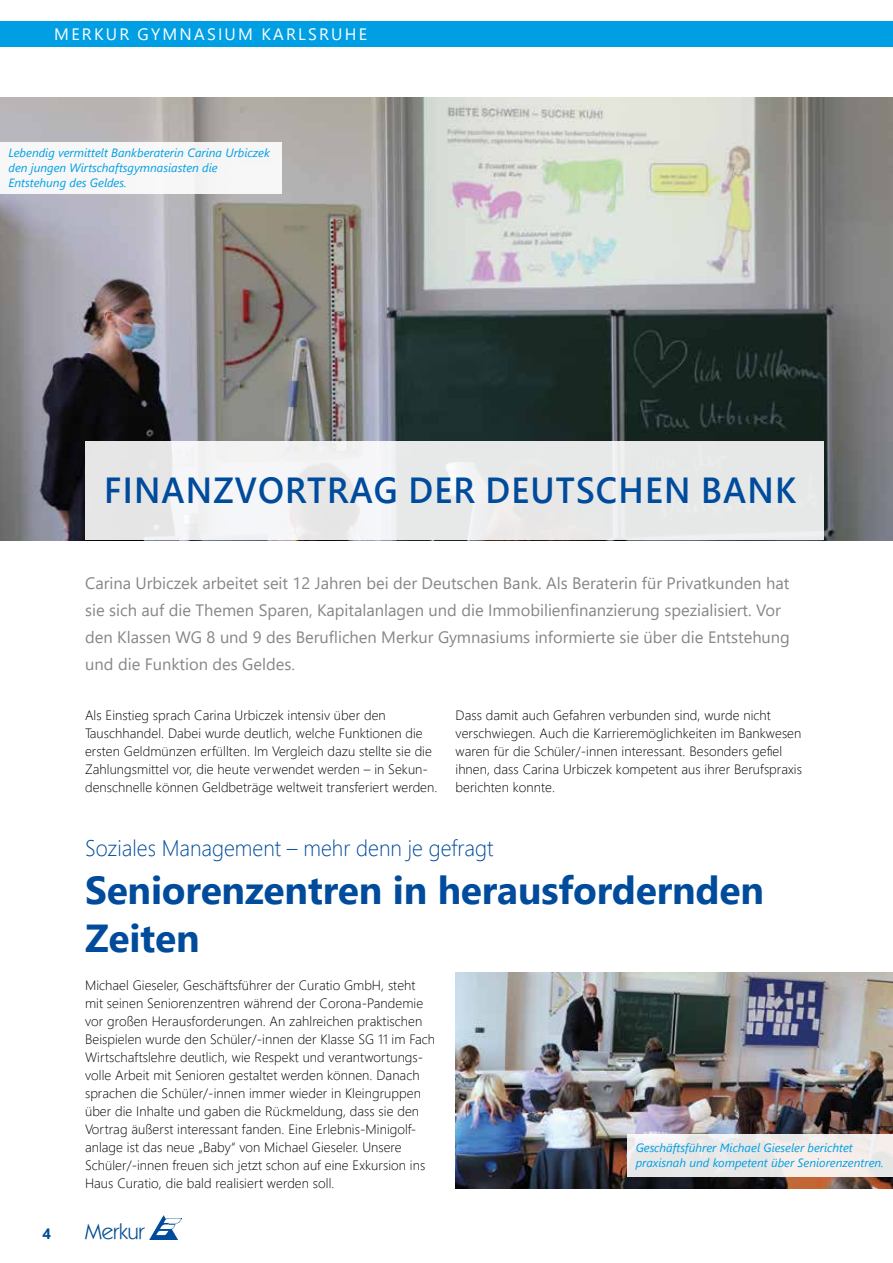
<style>
.page{position:relative;width:893px;height:1263px;background:#fff}
.page>*{position:absolute;margin:0;border:0;box-sizing:border-box;transform-origin:0 0}
.t1{font:700 39px/48px "Segoe UI";letter-spacing:-.005em;color:#004b9c}
.t2{font:600 36.15px "Segoe UI";letter-spacing:.035em;color:#004b9c;scale:.95 1}
.t3{font:300 22.5px "Segoe UI";color:#004b9c;scale:.95 1}
.t4{font:22.05px "Kabel IT Cby BT";color:#004c93}
.t5{font:16.5px/27px "Segoe UI";color:#878787}
.t6{font:16.5px "Segoe UI";letter-spacing:.135em;color:#fff}
.t7{font:700 15px "Segoe UI";color:#004b9c}
.t8{font:300 13.5px/18px "Segoe UI";letter-spacing:.005em;color:#000}
.t9{font:italic 12px/15px "Segoe UI";color:#009fe3}
</style>
<div class="page">
<img style="left:0;top:98px;width:893px;height:442px">
<div style="left:85px;top:442px;width:739px;height:98px;background:linear-gradient(to right,#efeff0,#e7e8e8)"></div>
<img style="left:150px;top:1216px;width:32px;height:23px">
<img style="left:455px;top:972px;width:438px;height:216px">
<div style="left:0;top:21px;width:893px;height:26px;background:#009fe3"></div>
<div style="left:0;top:142px;width:282px;height:51px;background:#f7f7f8"></div>
<div style="left:627px;top:1134px;width:266px;height:43px;background:linear-gradient(to right,#e8e9eb,#f4ede9)"></div>
<p class="t6" style="left:54px;top:18px;width:314px">MERKUR GYMNASIUM KARLSRUHE</p>
<p class="t6" style="left:54px;top:18px;width:67px">RUBRIK</p>
<p class="t9" style="left:9px;top:144px;width:263px">Lebendig vermittelt Bankberaterin Carina Urbiczek den jungen Wirtschaftsgymnasiasten die<br>Entstehung des Geldes.</p>
<h2 class="t2" style="left:104px;top:456px;width:730px">FINANZVORTRAG DER DEUTSCHEN BANK</h2>
<p class="t5" style="left:85px;top:568px;width:706px">Carina Urbiczek arbeitet seit 12 Jahren bei der Deutschen Bank. Als Beraterin für Privatkunden hat sie sich auf die Themen Sparen, Kapitalanlagen und die Immobilienfinanzierung spezialisiert. Vor den Klassen WG 8 und 9 des Beruflichen Merkur Gymnasiums informierte sie über die Entstehung und die Funktion des Geldes.</p>
<p class="t8" style="left:85px;top:705px;width:354px">Als Einstieg sprach Carina Urbiczek intensiv über den Tauschhandel. Dabei wurde deutlich, welche Funktionen die ersten Geldmünzen erfüllten. Im Vergleich dazu stellte sie die Zahlungsmittel vor, die heute verwendet werden – in Sekun&shy;denschnelle können Geldbeträge weltweit transferiert werden.</p>
<p class="t8" style="left:455px;top:705px;width:348px">Dass damit auch Gefahren verbunden sind, wurde nicht verschwiegen. Auch die Karrieremöglichkeiten im Bankwesen waren für die Schüler/-innen interessant. Besonders gefiel ihnen, dass Carina Urbiczek kompetent aus ihrer Berufspraxis berichten konnte.</p>
<h3 class="t3" style="left:85px;top:826px;width:431px">Soziales Management – mehr denn je gefragt</h3>
<h1 class="t1" style="left:85px;top:863px;width:680px">Seniorenzentren in herausfordernden<br>Zeiten</h1>
<p class="t8" style="left:85px;top:975px;width:351px">Michael Gieseler, Geschäftsführer der Curatio GmbH, steht mit seinen Seniorenzentren während der Corona-Pandemie vor großen Herausforderungen. An zahlreichen praktischen Beispielen wurde den Schüler/-innen der Klasse SG 11 im Fach Wirtschaftslehre deutlich, wie Respekt und verantwortungs&shy;volle Arbeit mit Senioren gestaltet werden können. Danach sprachen die Schüler/-innen immer wieder in Kleingruppen über die Inhalte und gaben die Rückmeldung, dass sie den Vortrag äußerst interessant fanden. Eine Erlebnis-Minigolf&shy;anlage ist das neue „Baby“ von Michael Gieseler. Unsere Schüler/-innen freuen sich jetzt schon auf eine Exkursion ins Haus Curatio, die bald realisiert werden soll.</p>
<p class="t7" style="left:43px;top:1219px;width:10px">4</p>
<h3 class="t4" style="left:85px;top:1217px;width:61px">Merkur</h3>
<p class="t9" style="left:636px;top:1138px;width:250px">Geschäftsführer Michael Gieseler berichtet praxisnah und kompetent über Seniorenzentren.</p>
</div>
